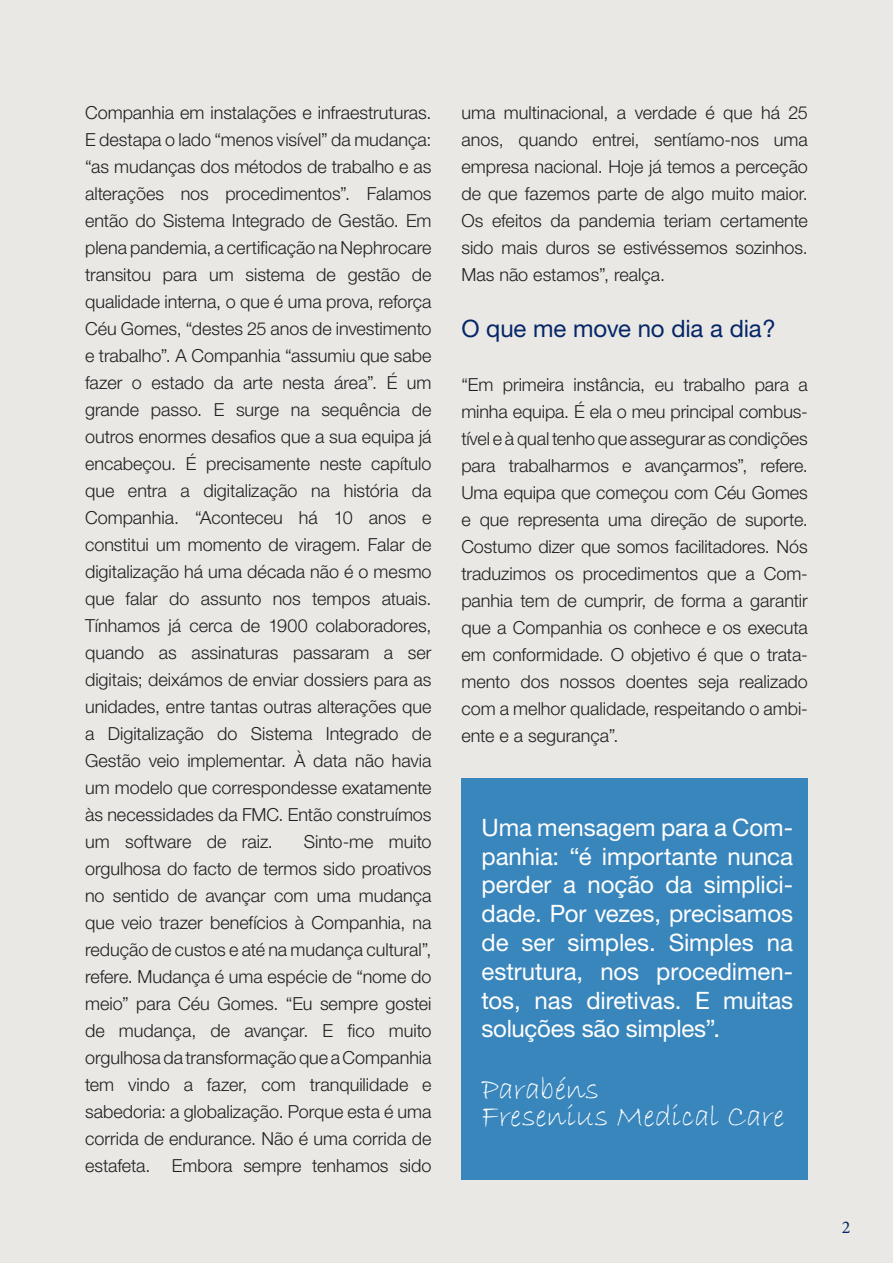
<style>
.page{position:relative;width:893px;height:1263px;background:#eae8e5}
.page>*{position:absolute;margin:0;border:0;box-sizing:border-box;transform-origin:0 0}
._3_Copy{font:31.5px "Bradley Hand ITC";letter-spacing:-.005em;color:#fff}
._3_Copy-2{font:24px/28.8px "Helvetica Neue LT Pro";letter-spacing:-.01em;color:#fff;text-align:justify}
._3_Copy-3{font:24px "Helvetica Neue LT Pro";letter-spacing:-.005em;color:#052667}
._3_Copy-4{font:300 18px/27px "Helvetica Neue LT Pro";color:#231f20;text-align:justify}
.t1{font:18px "Minion Pro";color:#052667}
</style>
<div class="page">
<div style="left:461px;top:779px;width:347px;height:401px;background:#3986bc"></div>
<p class="_3_Copy-4" style="left:85px;top:99px;width:348px">Companhia em instalações e infraestruturas.<br>E destapa o lado “menos visível” da mudança: “as mudanças dos métodos de trabalho e as alterações nos procedimentos”. Falamos então do Sistema Integrado de Gestão. Em plena pandemia, a certificação na Nephrocare transitou para um sistema de gestão de qualidade interna, o que é uma prova, reforça Céu Gomes, “destes 25 anos de investimento e trabalho”. A Companhia “assumiu que sabe fazer o estado da arte nesta área”. É um grande passo. E surge na sequência de outros enormes desafios que a sua equipa já encabeçou. É precisamente neste capítulo que entra a digitalização na história da Companhia. “Aconteceu há 10 anos e constitui um momento de viragem. Falar de digitalização há uma década não é o mesmo que falar do assunto nos tempos atuais.<br>Tínhamos já cerca de 1900 colaboradores, quando as assinaturas passaram a ser digitais; deixámos de enviar dossiers para as unidades, entre tantas outras alterações que a Digitalização do Sistema Integrado de Gestão veio implementar. À data não havia um modelo que correspondesse exatamente às necessidades da FMC. Então construímos um software de raiz.</p>
<p class="_3_Copy-4" style="left:85px;top:828px;width:348px;text-indent:219px">Sinto-me muito orgulhosa do facto de termos sido proativos no sentido de avançar com uma mudança que veio trazer benefícios à Companhia, na redução de custos e até na mudança cultural”, refere. Mudança é uma espécie de “nome do meio” para Céu Gomes. “Eu sempre gostei de mudança, de avançar. E fico muito orgulhosa da transformação que a Companhia tem vindo a fazer, com tranquilidade e sabedoria: a globalização. Porque esta é uma corrida de endurance. Não é uma corrida de estafeta. Embora sempre tenhamos sido</p>
<p class="_3_Copy-4" style="left:461px;top:99px;width:348px">uma multinacional, a verdade é que há 25 anos, quando entrei, sentíamo-nos uma empresa nacional. Hoje já temos a perceção de que fazemos parte de algo muito maior.<br>Os efeitos da pandemia teriam certamente sido mais duros se estivéssemos sozinhos.<br>Mas não estamos”, realça.</p>
<p class="_3_Copy-3" style="left:461px;top:314px;width:316px">O que me move no dia a dia?</p>
<p class="_3_Copy-4" style="left:461px;top:371px;width:348px">“Em primeira instância, eu trabalho para a minha equipa. É ela o meu principal combus&shy;tível e à qual tenho que assegurar as condições para trabalharmos e avançarmos”, refere.<br>Uma equipa que começou com Céu Gomes e que representa uma direção de suporte.<br>Costumo dizer que somos facilitadores. Nós traduzimos os procedimentos que a Com&shy;panhia tem de cumprir, de forma a garantir que a Companhia os conhece e os executa em conformidade. O objetivo é que o trata&shy;mento dos nossos doentes seja realizado com a melhor qualidade, respeitando o ambi&shy;ente e a segurança”.</p>
<p class="_3_Copy-2" style="left:482px;top:812px;width:313px">Uma mensagem para a Com&shy;panhia: “é importante nunca perder a noção da simplici&shy;dade. Por vezes, precisamos de ser simples. Simples na estrutura, nos procedimen&shy;tos, nas diretivas. E muitas soluções são simples”.</p>
<p class="_3_Copy" style="left:482px;top:1069px;width:119px">Parabéns</p>
<p class="_3_Copy" style="left:482px;top:1096px;width:304px">Fresenius Medical Care</p>
<p class="t1" style="left:842px;top:1215px;width:10px">2</p>
</div>
